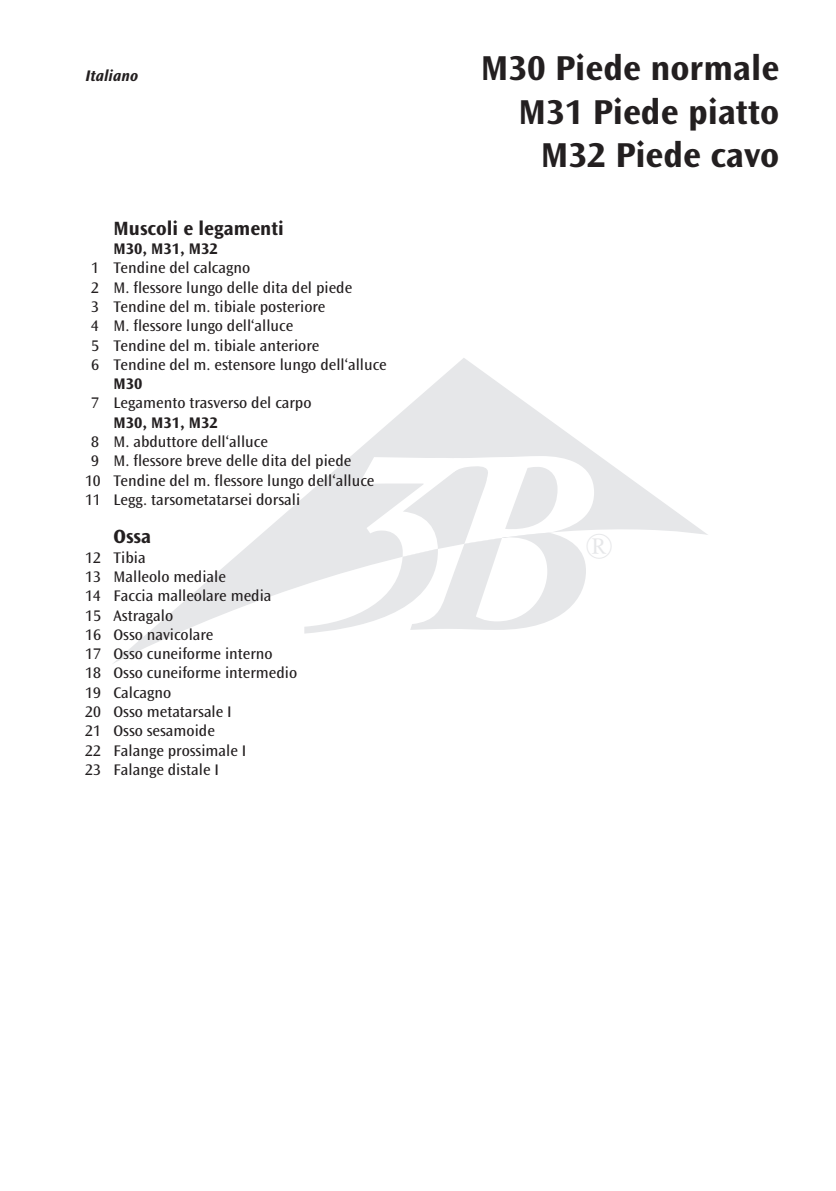
<style>
.page{position:relative;width:836px;height:1191px;background:#fff}
.page>*{position:absolute;margin:0;border:0;box-sizing:border-box;transform-origin:0 0}
.t1{font:36.2px "Perpetua";color:#e6e7e9}
.t2{font:700 36px/43.4px "Ocean Sans";color:#231f20;text-align:right}
.t3{font:700 20px "Ocean Sans";color:#231f20}
.t4{font:16px/19.2px "Ocean Sans";color:#231f20}
.t5{font:700 16px "Ocean Sans";color:#231f20}
.t6{font:italic 700 16px "Ocean Sans";color:#231f20}
</style>
<div class="page">
<svg style="left:113px;top:358px;width:595px;height:306px"></svg>
<svg style="left:304px;top:456px;width:289px;height:177px"></svg>
<p class="t6" style="left:85px;top:66px;width:54px">Italiano</p>
<p class="t3" style="left:113px;top:217px;width:172px">Muscoli e legamenti</p>
<p class="t5" style="left:113px;top:240px;width:106px">M30, M31, M32</p>
<p class="t4" style="left:91px;top:259px;width:297px">1 Tendine del calcagno<br>2 M. flessore lungo delle dita del piede<br>3 Tendine del m. tibiale posteriore<br>4 M. flessore lungo dell‘alluce<br>5 Tendine del m. tibiale anteriore<br>6 Tendine del m. estensore lungo dell‘alluce</p>
<p class="t5" style="left:113px;top:375px;width:30px">M30</p>
<p class="t4" style="left:91px;top:394px;width:222px">7 Legamento trasverso del carpo</p>
<p class="t5" style="left:113px;top:413px;width:106px">M30, M31, M32</p>
<p class="t4" style="left:91px;top:432px;width:178px">8 M. abduttore dell‘alluce</p>
<p class="t4" style="left:91px;top:451px;width:261px">9 M. flessore breve delle dita del piede</p>
<p class="t4" style="left:85px;top:471px;width:290px">10 Tendine del m. flessore lungo dell‘alluce</p>
<p class="t4" style="left:85px;top:490px;width:216px">11 Legg. tarsometatarsei dorsali</p>
<p class="t3" style="left:113px;top:525px;width:39px">Ossa</p>
<p class="t4" style="left:85px;top:548px;width:213px">12 Tibia<br>13 Malleolo mediale<br>14 Faccia malleolare media<br>15 Astragalo<br>16 Osso navicolare<br>17 Osso cuneiforme interno<br>18 Osso cuneiforme intermedio<br>19 Calcagno<br>20 Osso metatarsale I<br>21 Osso sesamoide<br>22 Falange prossimale I<br>23 Falange distale I</p>
<h2 class="t2" style="left:480px;top:47px;width:300px">M30 Piede normale<br>M31 Piede piatto<br>M32 Piede cavo</h2>
<h1 class="t1" style="left:585px;top:529px;width:29px">®</h1>
</div>
